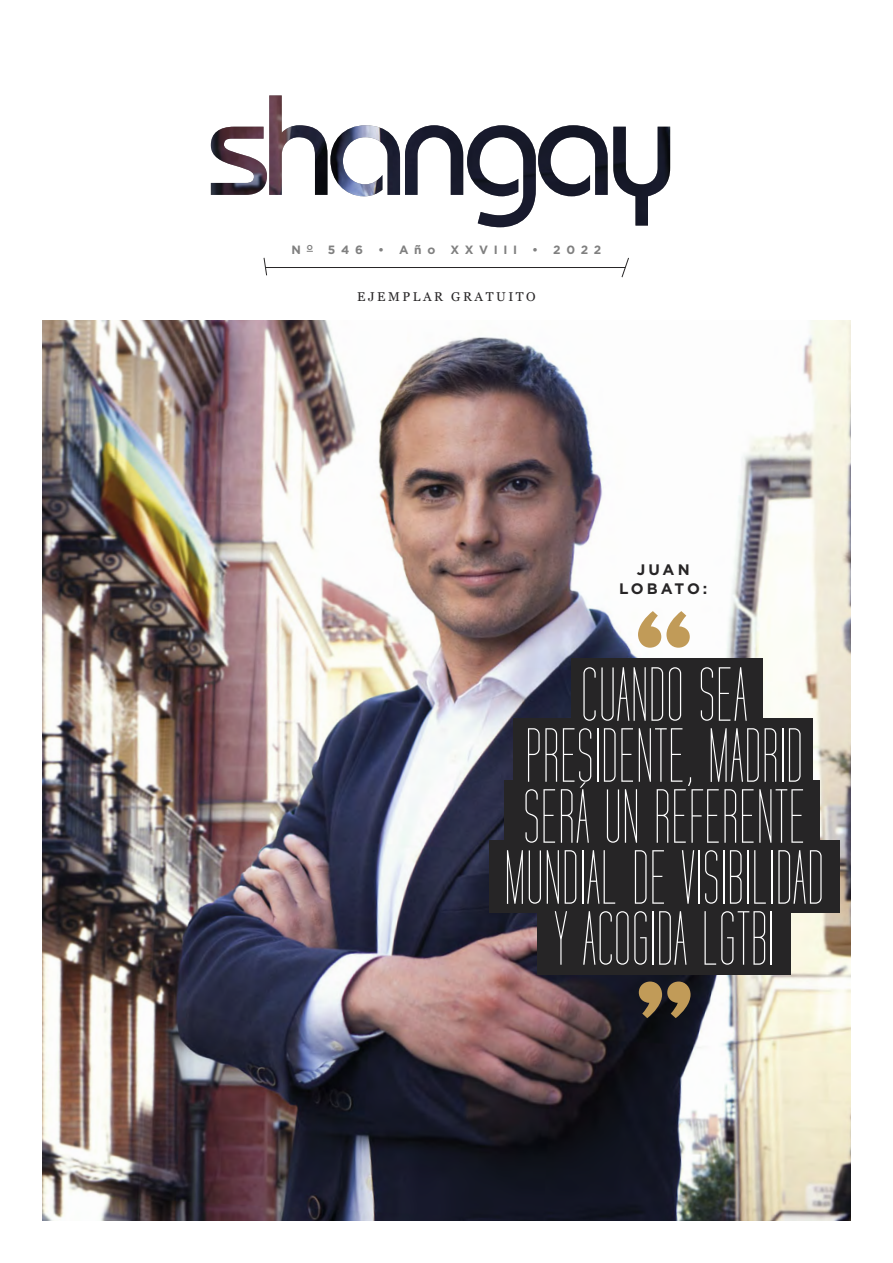
<style>
.page{position:relative;width:893px;height:1263px;background:#fff}
.page>*{position:absolute;margin:0;border:0;box-sizing:border-box;transform-origin:0 0}
.t1{font:700 110.85px "Aachen";color:#c19b58}
.t2{font:77.55px "Tall Films";color:#fff}
.t3{font:700 15.15px "Gotham";letter-spacing:.185em;color:#272526}
.t4{font:12.75px "Georgia";letter-spacing:.2em;color:#272526}
.t5{font:700 12px "Gotham";letter-spacing:.475em;color:#808080}
</style>
<div class="page">
<img style="left:43px;top:321px;width:807px;height:899px">
<img style="left:211px;top:95px;width:459px;height:132px">
<hr style="left:265px;top:267px;width:360px;height:1px;background:#272526">
<svg style="left:263px;top:257px;width:4px;height:19px"></svg>
<svg style="left:621px;top:257px;width:8px;height:21px"></svg>
<div style="left:571px;top:658px;width:192px;height:73px;background:#262526"></div>
<div style="left:514px;top:719px;width:299px;height:72px;background:#262526"></div>
<div style="left:504px;top:780px;width:316px;height:73px;background:#262526"></div>
<div style="left:489px;top:841px;width:350px;height:72px;background:#262526"></div>
<div style="left:537px;top:902px;width:253px;height:73px;background:#262526"></div>
<p class="t5" style="left:292px;top:243px;width:23px">N <sup>O</sup></p>
<p class="t5" style="left:328px;top:243px;width:58px">546 •</p>
<p class="t5" style="left:399px;top:243px;width:38px">Año</p>
<p class="t5" style="left:450px;top:243px;width:68px">XXVIII</p>
<p class="t5" style="left:532px;top:243px;width:71px">• 2022</p>
<p class="t4" style="left:357px;top:289px;width:180px">EJEMPLAR GRATUITO</p>
<p class="t3" style="left:637px;top:562px;width:54px">JUAN</p>
<p class="t3" style="left:619px;top:580px;width:90px">LOBATO:</p>
<p class="t1" style="left:630px;top:613px;width:68px">“</p>
<p class="t2" style="left:581px;top:659px;width:169px">CUANDO SEA</p>
<p class="t2" style="left:525px;top:720px;width:280px">PRESIDENTE, MADRID</p>
<p class="t2" style="left:523px;top:781px;width:285px">SERÁ UN REFERENTE</p>
<p class="t2" style="left:504px;top:841px;width:322px">MUNDIAL DE VISIBILIDAD</p>
<p class="t2" style="left:554px;top:902px;width:223px">Y ACOGIDA LGTBI</p>
<p class="t1" style="left:698px;top:1016px;width:68px;rotate:-180deg">“</p>
</div>
